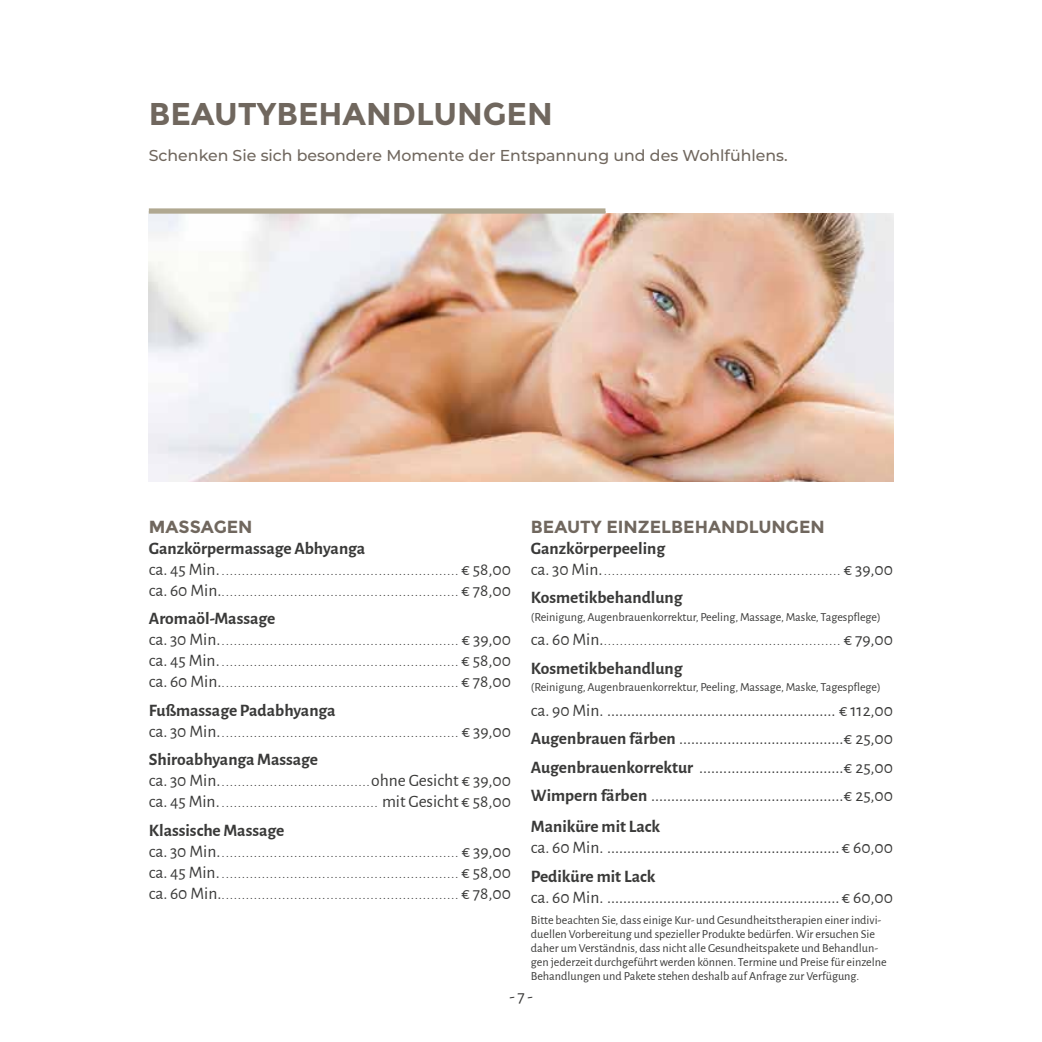
<style>
.page{position:relative;width:1042px;height:1042px;background:#fff}
.page>*{position:absolute;margin:0;border:0;box-sizing:border-box;transform-origin:0 0}
.t1{font:700 31.5px "Montserrat";color:#70675e}
.t2{font:300 17.5px/21px "Alegreya Sans";color:#3a3a39}
.t3{font:17.5px/28.3px "Alegreya Sans";color:#3a3a39;text-align:justify}
.t4{font:700 17.5px "Alegreya Sans";color:#3a3a39}
.t5{font:700 17.5px "Montserrat";color:#70675e}
.t6{font:500 15.75px "Montserrat";color:#70675e}
.t7{font:12.25px/14px "Alegreya Sans";color:#3a3a39}
.s1{font-weight:700}
.s2{font-weight:400}
</style>
<div class="page">
<img style="left:149px;top:213px;width:744px;height:268px">
<div style="left:149px;top:208px;width:456px;height:6px;background:#b0a891"></div>
<h1 class="t1" style="left:149px;top:95px;width:405px">BEAUTYBEHANDLUNGEN</h1>
<p class="t6" style="left:149px;top:144px;width:640px">Schenken Sie sich besondere Momente der Entspannung und des Wohlfühlens.</p>
<p class="t5" style="left:149px;top:516px;width:105px">MASSAGEN</p>
<p class="t2" style="left:149px;top:537px;width:364px"><span class="s1">Ganzkörpermassage Abhyanga<br></span><span class="s2">ca. 45 Min.</span>........................................................... <span class="s2">€ 58,00 ca. 60 Min.</span>........................................................... <span class="s2">€ 78,00</span></p>
<p class="t2" style="left:149px;top:608px;width:364px"><span class="s1">Aromaöl-Massage<br></span><span class="s2">ca. 30 Min.</span>........................................................... <span class="s2">€ 39,00 ca. 45 Min.</span>........................................................... <span class="s2">€ 58,00 ca. 60 Min.</span>........................................................... <span class="s2">€ 78,00</span></p>
<p class="t2" style="left:149px;top:699px;width:364px"><span class="s1">Fußmassage Padabhyanga<br></span><span class="s2">ca. 30 Min.</span>........................................................... <span class="s2">€ 39,00</span></p>
<p class="t2" style="left:149px;top:749px;width:364px"><span class="s1">Shiroabhyanga Massage<br></span><span class="s2">ca. 30 Min.</span>.....................................<span class="s2">ohne Gesicht € 39,00 ca. 45 Min.</span>....................................... <span class="s2">mit Gesicht € 58,00</span></p>
<p class="t2" style="left:149px;top:819px;width:364px"><span class="s1">Klassische Massage<br></span><span class="s2">ca. 30 Min.</span>........................................................... <span class="s2">€ 39,00 ca. 45 Min.</span>........................................................... <span class="s2">€ 58,00 ca. 60 Min.</span>........................................................... <span class="s2">€ 78,00</span></p>
<p class="t5" style="left:531px;top:516px;width:295px">BEAUTY EINZELBEHANDLUNGEN</p>
<p class="t2" style="left:531px;top:537px;width:364px"><span class="s1">Ganzkörperpeeling<br></span><span class="s2">ca. 30 Min.</span>........................................................... <span class="s2">€ 39,00</span></p>
<p class="t4" style="left:531px;top:585px;width:153px">Kosmetikbehandlung</p>
<p class="t7" style="left:531px;top:609px;width:351px">(Reinigung, Augenbrauenkorrektur, Peeling, Massage, Maske, Tagespflege)</p>
<p class="t2" style="left:531px;top:625px;width:364px;line-height:28.3px"><span class="s2">ca. 60 Min.</span>........................................................... <span class="s2">€ 79,00<br></span><span class="s1">Kosmetikbehandlung</span></p>
<p class="t7" style="left:531px;top:680px;width:351px">(Reinigung, Augenbrauenkorrektur, Peeling, Massage, Maske, Tagespflege)</p>
<p class="t3" style="left:531px;top:695px;width:364px">ca. 90 Min. ......................................................... € 112,00<br><span class="s1">Augenbrauen färben</span> .........................................€ 25,00<br><span class="s1">Augenbrauenkorrektur</span> ....................................€ 25,00<br><span class="s1">Wimpern färben</span> ................................................€ 25,00</p>
<p class="t4" style="left:531px;top:814px;width:131px">Maniküre mit Lack</p>
<p class="t3" style="left:531px;top:832px;width:364px">ca. 60 Min. .......................................................... € 60,00</p>
<p class="t4" style="left:531px;top:863px;width:126px">Pediküre mit Lack</p>
<p class="t3" style="left:531px;top:882px;width:364px">ca. 60 Min. .......................................................... € 60,00</p>
<p class="t7" style="left:531px;top:912px;width:357px">Bitte beachten Sie, dass einige Kur- und Gesundheitstherapien einer indivi&shy;duellen Vorbereitung und spezieller Produkte bedürfen. Wir ersuchen Sie daher um Verständnis, dass nicht alle Gesundheitspakete und Behandlun&shy;gen jederzeit durchgeführt werden können. Termine und Preise für einzelne Behandlungen und Pakete stehen deshalb auf Anfrage zur Verfügung.</p>
<p class="t3" style="left:509px;top:982px;width:25px">- 7 -</p>
</div>
